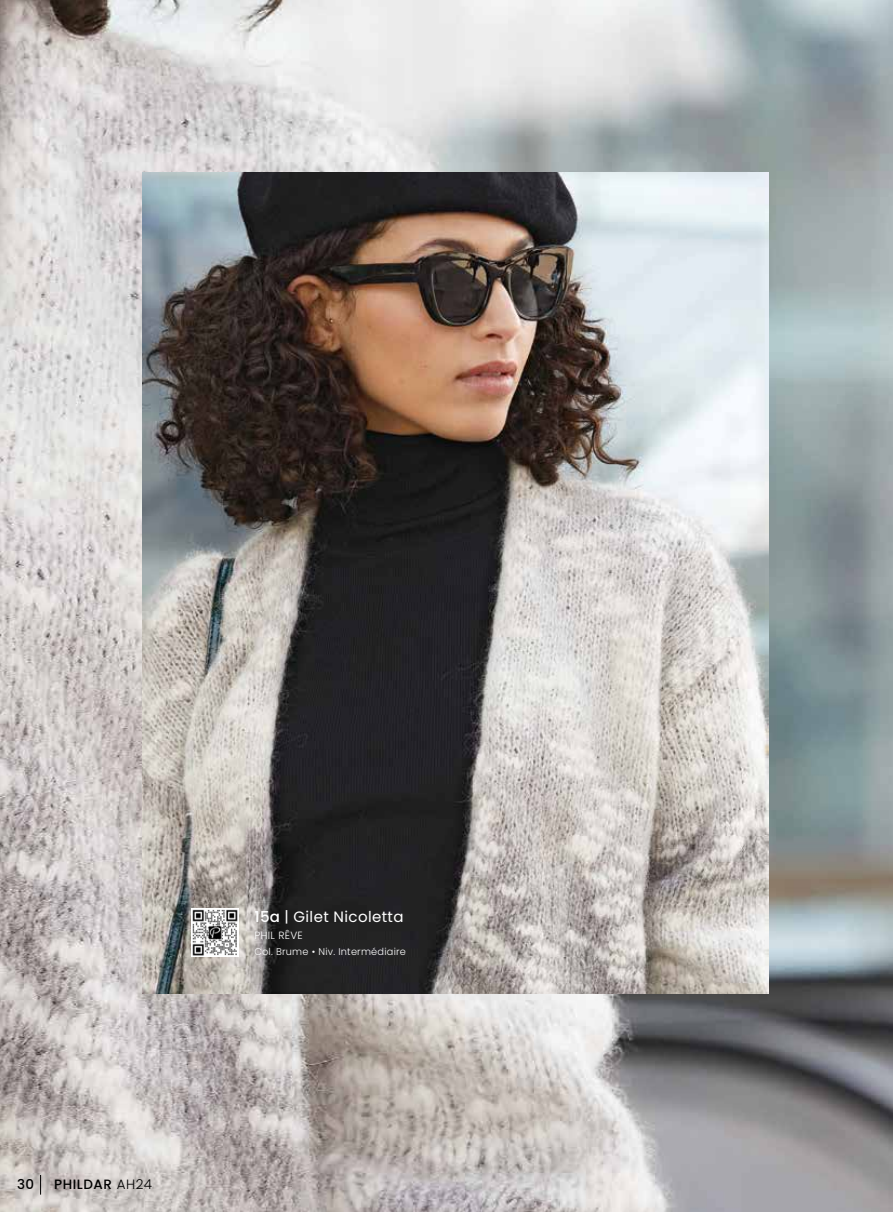
<style>
.page{position:relative;width:893px;height:1212px;background:#fff}
.page>*{position:absolute;margin:0;border:0;box-sizing:border-box;transform-origin:0 0}
.t1{font:15px "Poppins";letter-spacing:.025em;color:#fff}
.t2{font:500 13.5px "Poppins";letter-spacing:.04em;color:#000}
.t3{font:300 10.5px "Poppins";letter-spacing:.025em;color:#fff}
.t4{font:300 9.75px "Poppins";letter-spacing:.025em;color:#fff}
.s1{font-weight:300}
.s2{font-weight:500}
</style>
<div class="page">
<img style="left:0;top:0;width:893px;height:1212px">
<img style="left:143px;top:172px;width:626px;height:822px">
<img style="left:191px;top:909px;width:47px;height:47px">
<svg style="left:40px;top:1175px;width:1px;height:19px"></svg>
<h2 class="t2" style="left:17px;top:1176px;width:19px">30</h2>
<h2 class="t2" style="left:54px;top:1176px;width:100px">PHILDAR <span class="s1">AH24</span></h2>
<h1 class="t1" style="left:254px;top:908px;width:151px"><span class="s2">15a</span> | Gilet Nicoletta</h1>
<p class="t3" style="left:254px;top:929px;width:50px">PHIL RÊVE</p>
<p class="t4" style="left:254px;top:946px;width:153px">Col. Brume • Niv. Intermédiaire</p>
</div>
